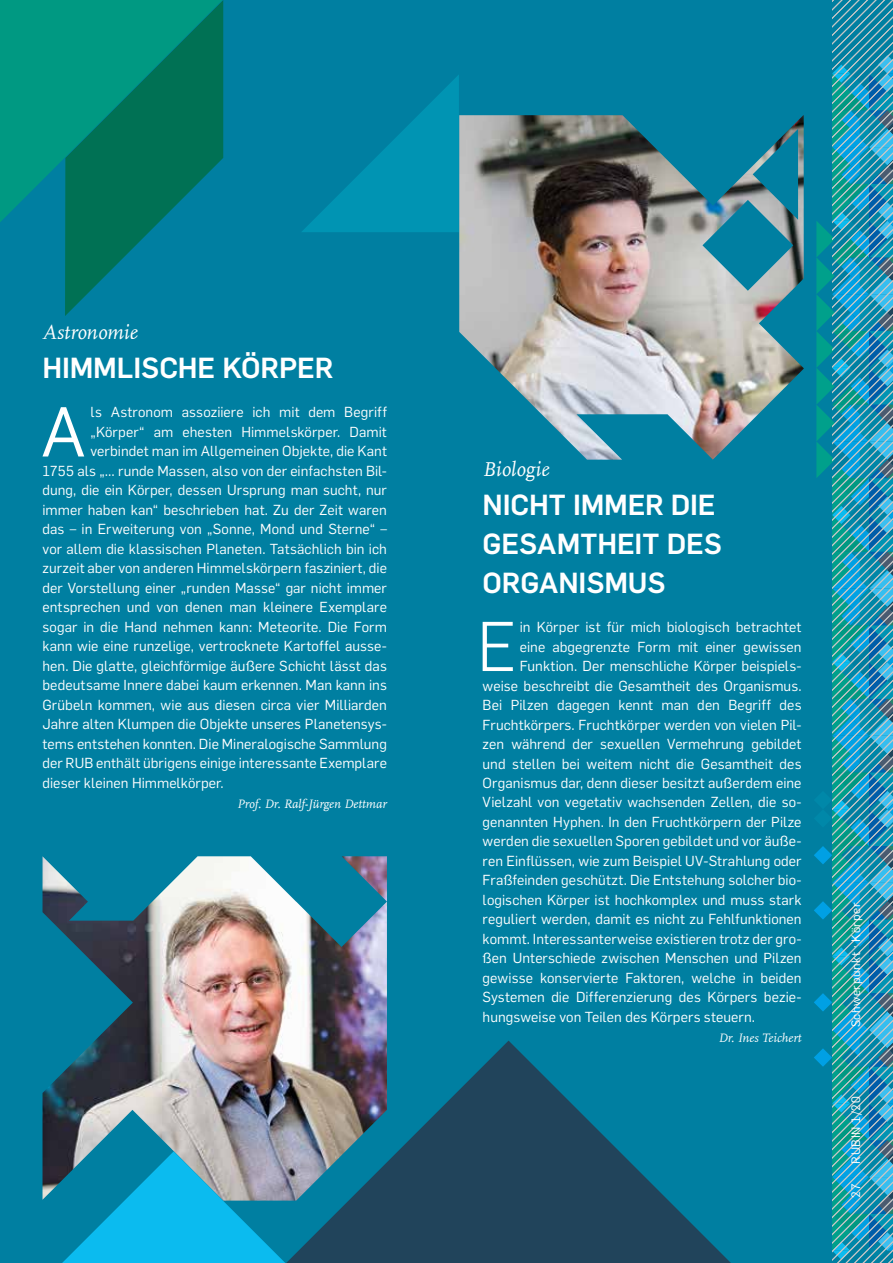
<style>
.page{position:relative;width:893px;height:1263px;background:#007fa1}
.page>*{position:absolute;margin:0;border:0;box-sizing:border-box;transform-origin:0 0}
.t1{font:300 69px "Rub Flama";color:#fff}
.t2{font:69px "Rub Flama";color:#fff}
.t3{font:700 28.5px/39px "Rub Flama";letter-spacing:-.005em;color:#fff}
.t4{font:italic 21px "RUB Scala MZ";letter-spacing:.005em;color:#fff}
.t5{font:14.25px "Rub Flama";letter-spacing:.005em;color:#fff}
.t6{font:italic 12.75px "RUB Scala MZ";color:#fff}
.t7{font:12px "Rub Flama";letter-spacing:.055em;color:#fff}
</style>
<div class="page">
<img style="left:43px;top:856px;width:344px;height:344px">
<img style="left:459px;top:115px;width:345px;height:345px">
<svg style="left:65px;top:0;width:158px;height:316px"></svg>
<svg style="left:302px;top:75px;width:157px;height:157px"></svg>
<svg style="left:0;top:0;width:222px;height:222px;background:#008671"></svg>
<svg style="left:62px;top:1151px;width:223px;height:112px"></svg>
<svg style="left:286px;top:1040px;width:445px;height:223px;fill:#21445b"></svg>
<svg style="left:814px;top:0;width:79px;height:1263px"></svg>
<h3 class="t4" style="left:43px;top:320px;width:97px">Astronomie</h3>
<h2 class="t3" style="left:43px;top:347px;width:292px">HIMMLISCHE KÖRPER</h2>
<h1 class="t2" style="left:41px;top:384px;width:47px">A</h1>
<p class="t5" style="left:91px;top:403px;width:298px">ls Astronom assoziiere ich mit dem Begriff</p>
<p class="t5" style="left:91px;top:422px;width:298px">„Körper“ am ehesten Himmelskörper. Damit</p>
<p class="t5" style="left:91px;top:442px;width:298px">verbindet man im Allgemeinen Objekte, die Kant</p>
<p class="t5" style="left:43px;top:461px;width:346px">1755 als „… runde Massen, also von der einfachsten Bil-</p>
<p class="t5" style="left:43px;top:481px;width:346px">dung, die ein Körper, dessen Ursprung man sucht, nur</p>
<p class="t5" style="left:43px;top:500px;width:346px">immer haben kan“ beschrieben hat. Zu der Zeit waren</p>
<p class="t5" style="left:43px;top:520px;width:346px">das – in Erweiterung von „Sonne, Mond und Sterne“ –</p>
<p class="t5" style="left:43px;top:539px;width:346px">vor allem die klassischen Planeten. Tatsächlich bin ich</p>
<p class="t5" style="left:43px;top:559px;width:346px">zurzeit aber von anderen Himmelskörpern fasziniert, die</p>
<p class="t5" style="left:43px;top:578px;width:346px">der Vorstellung einer „runden Masse“ gar nicht immer</p>
<p class="t5" style="left:43px;top:598px;width:346px">entsprechen und von denen man kleinere Exemplare</p>
<p class="t5" style="left:43px;top:617px;width:346px">sogar in die Hand nehmen kann: Meteorite. Die Form</p>
<p class="t5" style="left:43px;top:637px;width:346px">kann wie eine runzelige, vertrocknete Kartoffel ausse-</p>
<p class="t5" style="left:43px;top:656px;width:346px">hen. Die glatte, gleichförmige äußere Schicht lässt das</p>
<p class="t5" style="left:43px;top:675px;width:346px">bedeutsame Innere dabei kaum erkennen. Man kann ins</p>
<p class="t5" style="left:43px;top:695px;width:346px">Grübeln kommen, wie aus diesen circa vier Milliarden</p>
<p class="t5" style="left:43px;top:714px;width:346px">Jahre alten Klumpen die Objekte unseres Planetensys-</p>
<p class="t5" style="left:43px;top:734px;width:346px">tems entstehen konnten. Die Mineralogische Sammlung</p>
<p class="t5" style="left:43px;top:753px;width:346px">der RUB enthält übrigens einige interessante Exemplare</p>
<p class="t5" style="left:43px;top:773px;width:183px">dieser kleinen Himmelkörper.</p>
<p class="t6" style="left:237px;top:795px;width:151px">Prof. Dr. Ralf-Jürgen Dettmar</p>
<h3 class="t4" style="left:483px;top:456px;width:68px">Biologie</h3>
<h2 class="t3" style="left:483px;top:483px;width:241px">NICHT IMMER DIE<br>GESAMTHEIT DES<br>ORGANISMUS</h2>
<h1 class="t1" style="left:477px;top:600px;width:41px">E</h1>
<p class="t5" style="left:520px;top:617px;width:283px">in Körper ist für mich biologisch betrachtet</p>
<p class="t5" style="left:520px;top:637px;width:283px">eine abgegrenzte Form mit einer gewissen</p>
<p class="t5" style="left:520px;top:656px;width:283px">Funktion. Der menschliche Körper beispiels-</p>
<p class="t5" style="left:483px;top:676px;width:320px">weise beschreibt die Gesamtheit des Organismus.</p>
<p class="t5" style="left:483px;top:695px;width:320px">Bei Pilzen dagegen kennt man den Begriff des</p>
<p class="t5" style="left:483px;top:715px;width:320px">Fruchtkörpers. Fruchtkörper werden von vielen Pil-</p>
<p class="t5" style="left:483px;top:734px;width:320px">zen während der sexuellen Vermehrung gebildet</p>
<p class="t5" style="left:483px;top:754px;width:320px">und stellen bei weitem nicht die Gesamtheit des</p>
<p class="t5" style="left:483px;top:773px;width:320px">Organismus dar, denn dieser besitzt außerdem eine</p>
<p class="t5" style="left:483px;top:793px;width:320px">Vielzahl von vegetativ wachsenden Zellen, die so-</p>
<p class="t5" style="left:483px;top:812px;width:320px">genannten Hyphen. In den Fruchtkörpern der Pilze</p>
<p class="t5" style="left:483px;top:832px;width:320px">werden die sexuellen Sporen gebildet und vor äuße-</p>
<p class="t5" style="left:483px;top:851px;width:320px">ren Einflüssen, wie zum Beispiel UV-Strahlung oder</p>
<p class="t5" style="left:483px;top:871px;width:320px">Fraßfeinden geschützt. Die Entstehung solcher bio-</p>
<p class="t5" style="left:483px;top:890px;width:320px">logischen Körper ist hochkomplex und muss stark</p>
<p class="t5" style="left:483px;top:909px;width:320px">reguliert werden, damit es nicht zu Fehlfunktionen</p>
<p class="t5" style="left:483px;top:929px;width:320px">kommt. Interessanterweise existieren trotz der gro-</p>
<p class="t5" style="left:483px;top:948px;width:320px">ßen Unterschiede zwischen Menschen und Pilzen</p>
<p class="t5" style="left:483px;top:968px;width:320px">gewisse konservierte Faktoren, welche in beiden</p>
<p class="t5" style="left:483px;top:987px;width:320px">Systemen die Differenzierung des Körpers bezie-</p>
<p class="t5" style="left:483px;top:1007px;width:274px">hungsweise von Teilen des Körpers steuern.</p>
<p class="t6" style="left:718px;top:1029px;width:85px">Dr. Ines Teichert</p>
<p class="t7" style="left:848px;top:1027px;width:126px;rotate:-90deg">Schwerpunkt · Körper</p>
<p class="t7" style="left:848px;top:1163px;width:69px;rotate:-90deg">RUBIN 1/20</p>
<p class="t7" style="left:848px;top:1197px;width:15px;rotate:-90deg">27</p>
</div>
